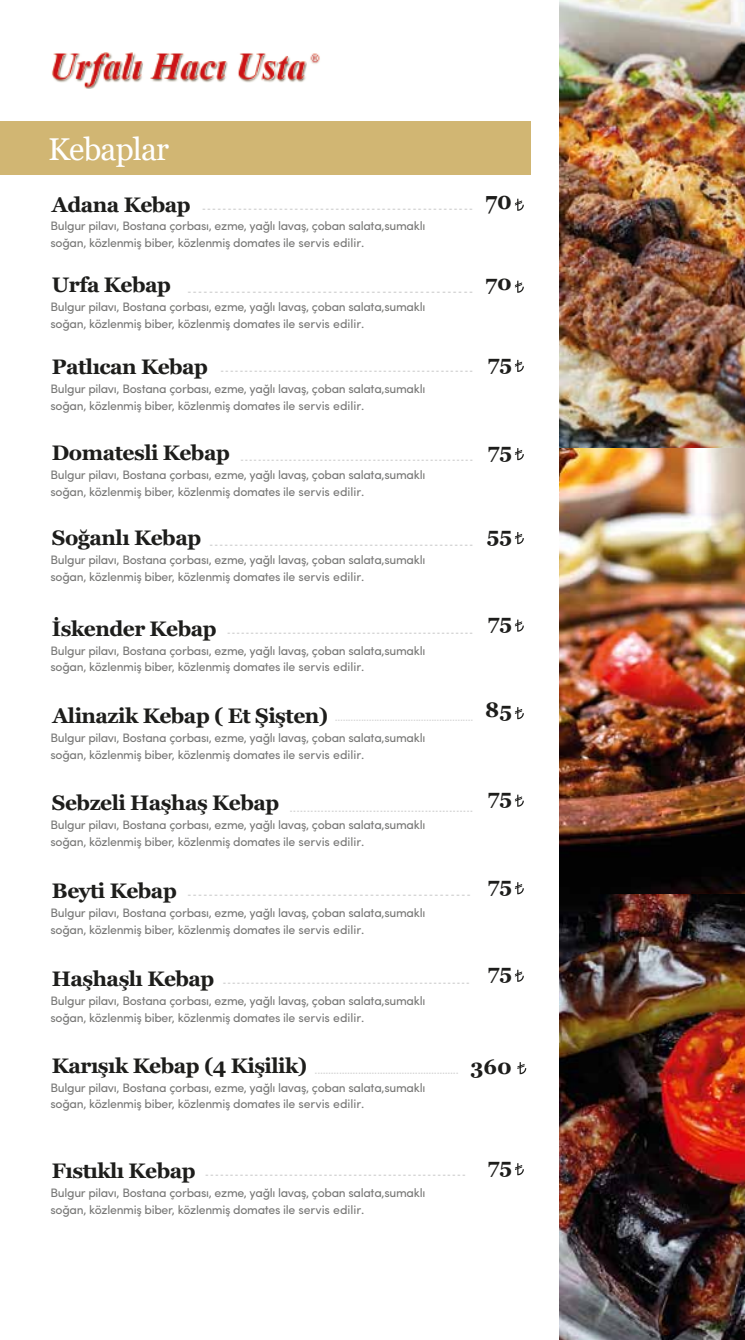
<style>
.page{position:relative;width:745px;height:1340px;background:#fff}
.page>*{position:absolute;margin:0;border:0;box-sizing:border-box;transform-origin:0 0}
.t1{font:31.5px "Georgia";letter-spacing:-.025em;color:#fff}
.t2{font:700 24.32px "Georgia";color:#1d1d1b;scale:.86 1}
.t3{font:700 21px "Georgia";letter-spacing:-.025em;color:#1d1d1b}
.t4{font:12.25px/16.8px "Sofia Pro";letter-spacing:-.025em;color:#1d1d1b}
.t5{font:10.5px "Myriad Pro";color:#b2b2b2;scale:.93 1}
.t6{font:10.5px "Myriad Pro";color:#b2b2b2;scale:.51 1}
.t7{font:10.5px "Myriad Pro";color:#b2b2b2;scale:.49 1}
.t8{font:10.5px "Myriad Pro";color:#b2b2b2;scale:.94 1}
.t9{font:10.5px "Myriad Pro";color:#b2b2b2;scale:.83 1}
.t10{font:10.5px "Myriad Pro";color:#b2b2b2;scale:.9 1}
.t11{font:10.5px "Myriad Pro";color:#b2b2b2}
</style>
<div class="page">
<div style="left:0;top:122px;width:530px;height:53px;background:#d1b673"></div>
<svg style="left:514px;top:199px;width:9px;height:12px"></svg>
<svg style="left:514px;top:281px;width:9px;height:12px"></svg>
<svg style="left:514px;top:360px;width:9px;height:12px"></svg>
<img style="left:559px;top:0;width:185px;height:1339px">
<svg style="left:514px;top:448px;width:9px;height:12px"></svg>
<svg style="left:514px;top:532px;width:9px;height:12px"></svg>
<svg style="left:514px;top:619px;width:9px;height:12px"></svg>
<svg style="left:514px;top:707px;width:9px;height:12px"></svg>
<svg style="left:514px;top:794px;width:9px;height:12px"></svg>
<svg style="left:514px;top:882px;width:9px;height:12px"></svg>
<svg style="left:514px;top:969px;width:9px;height:12px"></svg>
<svg style="left:517px;top:1062px;width:9px;height:12px"></svg>
<svg style="left:515px;top:1163px;width:8px;height:12px"></svg>
<img style="left:52px;top:52px;width:268px;height:37px">
<h1 class="t1" style="left:48px;top:130px;width:122px">Kebaplar</h1>
<h3 class="t3" style="left:52px;top:191px;width:140px">Adana Kebap</h3>
<p class="t4" style="left:50px;top:217px;width:376px">Bulgur pilavı, Bostana çorbası, ezme, yağlı lavaş, çoban salata,sumaklı soğan, közlenmiş biber, közlenmiş domates ile servis edilir.</p>
<h3 class="t3" style="left:52px;top:271px;width:120px">Urfa Kebap</h3>
<p class="t11" style="left:188px;top:285px;width:286px">-----------------------------------------------------</p>
<p class="t4" style="left:50px;top:297px;width:376px">Bulgur pilavı, Bostana çorbası, ezme, yağlı lavaş, çoban salata,sumaklı soğan, közlenmiş biber, közlenmiş domates ile servis edilir.</p>
<h3 class="t3" style="left:52px;top:353px;width:157px">Patlıcan Kebap</h3>
<p class="t10" style="left:221px;top:364px;width:281px">-----------------------------------------------------</p>
<p class="t4" style="left:50px;top:379px;width:376px">Bulgur pilavı, Bostana çorbası, ezme, yağlı lavaş, çoban salata,sumaklı soğan, közlenmiş biber, közlenmiş domates ile servis edilir.</p>
<h3 class="t3" style="left:52px;top:439px;width:179px">Domatesli Kebap</h3>
<p class="t9" style="left:240px;top:453px;width:281px">-----------------------------------------------------</p>
<p class="t4" style="left:50px;top:465px;width:376px">Bulgur pilavı, Bostana çorbası, ezme, yağlı lavaş, çoban salata,sumaklı soğan, közlenmiş biber, közlenmiş domates ile servis edilir.</p>
<h3 class="t3" style="left:52px;top:524px;width:151px">Soğanlı Kebap</h3>
<p class="t8" style="left:209px;top:538px;width:281px">-----------------------------------------------------</p>
<p class="t4" style="left:50px;top:550px;width:376px">Bulgur pilavı, Bostana çorbası, ezme, yağlı lavaş, çoban salata,sumaklı soğan, közlenmiş biber, közlenmiş domates ile servis edilir.</p>
<h3 class="t3" style="left:52px;top:615px;width:166px">İskender Kebap</h3>
<p class="t4" style="left:50px;top:641px;width:376px">Bulgur pilavı, Bostana çorbası, ezme, yağlı lavaş, çoban salata,sumaklı soğan, közlenmiş biber, közlenmiş domates ile servis edilir.</p>
<h3 class="t3" style="left:52px;top:702px;width:277px">Alinazik Kebap ( Et Şişten)</h3>
<p class="t7" style="left:335px;top:713px;width:281px">-----------------------------------------------------</p>
<p class="t4" style="left:50px;top:728px;width:376px">Bulgur pilavı, Bostana çorbası, ezme, yağlı lavaş, çoban salata,sumaklı soğan, közlenmiş biber, közlenmiş domates ile servis edilir.</p>
<h3 class="t3" style="left:52px;top:789px;width:229px">Sebzeli Haşhaş Kebap</h3>
<p class="t4" style="left:50px;top:815px;width:376px">Bulgur pilavı, Bostana çorbası, ezme, yağlı lavaş, çoban salata,sumaklı soğan, közlenmiş biber, közlenmiş domates ile servis edilir.</p>
<h3 class="t3" style="left:52px;top:877px;width:126px">Beyti Kebap</h3>
<p class="t4" style="left:50px;top:903px;width:376px">Bulgur pilavı, Bostana çorbası, ezme, yağlı lavaş, çoban salata,sumaklı soğan, közlenmiş biber, közlenmiş domates ile servis edilir.</p>
<h3 class="t3" style="left:52px;top:965px;width:164px">Haşhaşlı Kebap</h3>
<p class="t4" style="left:50px;top:991px;width:376px">Bulgur pilavı, Bostana çorbası, ezme, yağlı lavaş, çoban salata,sumaklı soğan, közlenmiş biber, közlenmiş domates ile servis edilir.</p>
<h2 class="t2" style="left:485px;top:185px;width:32px">70</h2>
<h3 class="t3" style="left:485px;top:269px;width:28px">70</h3>
<h3 class="t3" style="left:487px;top:349px;width:26px">75</h3>
<h3 class="t3" style="left:487px;top:437px;width:26px">75</h3>
<h3 class="t3" style="left:486px;top:521px;width:27px">55</h3>
<h3 class="t3" style="left:487px;top:608px;width:26px">75</h3>
<h3 class="t3" style="left:485px;top:696px;width:28px">85</h3>
<h3 class="t3" style="left:487px;top:783px;width:26px">75</h3>
<h3 class="t3" style="left:487px;top:871px;width:26px">75</h3>
<h3 class="t3" style="left:487px;top:958px;width:26px">75</h3>
<h3 class="t3" style="left:52px;top:1052px;width:257px">Karışık Kebap (4 Kişilik)</h3>
<p class="t6" style="left:315px;top:1066px;width:281px">-----------------------------------------------------</p>
<p class="t4" style="left:50px;top:1077px;width:376px">Bulgur pilavı, Bostana çorbası, ezme, yağlı lavaş, çoban salata,sumaklı soğan, közlenmiş biber, közlenmiş domates ile servis edilir.</p>
<h3 class="t3" style="left:470px;top:1052px;width:43px">360</h3>
<h3 class="t3" style="left:52px;top:1157px;width:145px">Fıstıklı Kebap</h3>
<p class="t5" style="left:205px;top:1168px;width:281px">-----------------------------------------------------</p>
<p class="t4" style="left:50px;top:1183px;width:376px">Bulgur pilavı, Bostana çorbası, ezme, yağlı lavaş, çoban salata,sumaklı soğan, közlenmiş biber, közlenmiş domates ile servis edilir.</p>
<h3 class="t3" style="left:487px;top:1152px;width:26px">75</h3>
</div>
